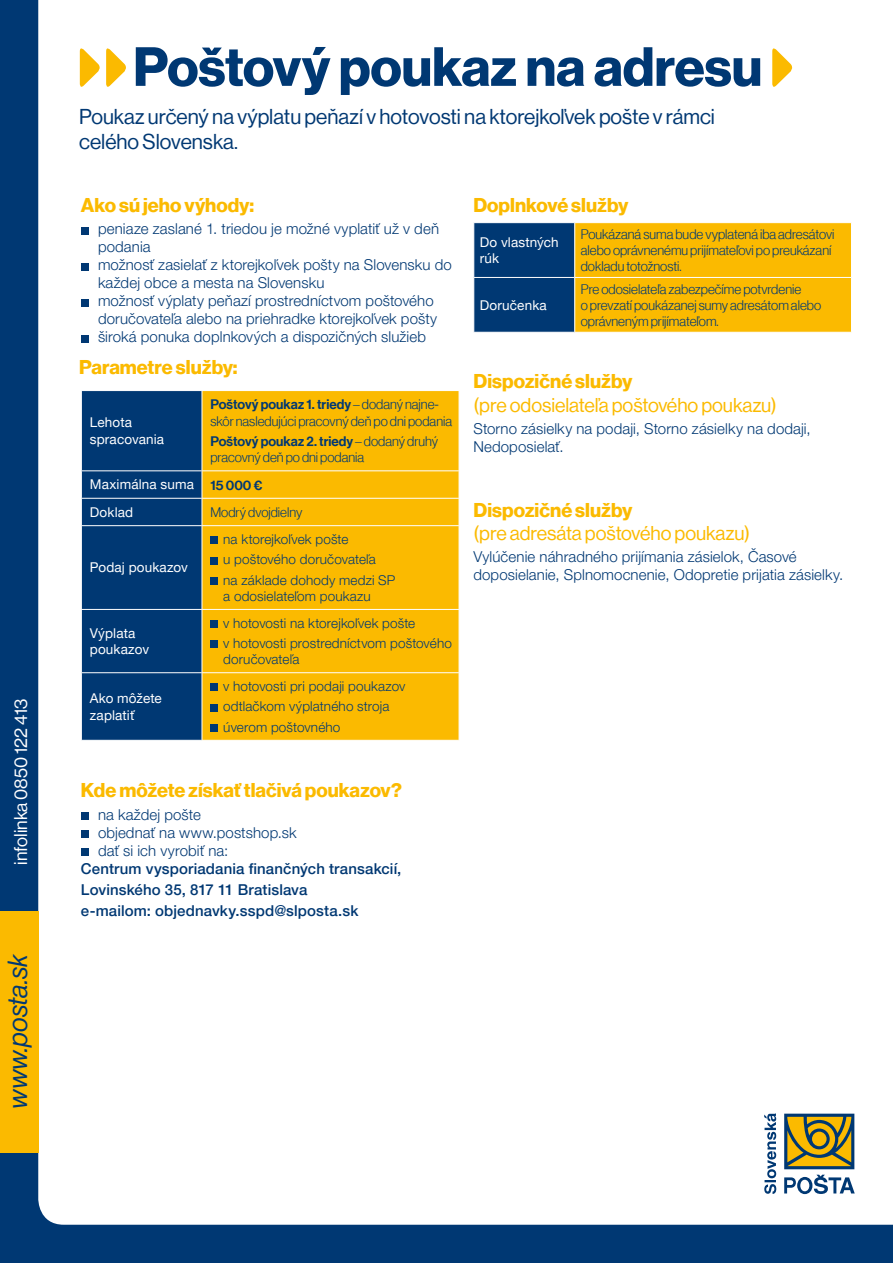
<style>
.page{position:relative;width:893px;height:1263px;background:#003873}
.page>*{position:absolute;margin:0;border:0;box-sizing:border-box;transform-origin:0 0}
.t1{font:54px "N Haas Grotesk DS Pro 75 Bd";letter-spacing:-.005em;color:#003873}
.t2{font:27px "N Haas Grotesk DS Pro 56 It";color:#003873}
.t3{font:21px/25.2px "N Haas Grotesk DS Pro 55 Rg";color:#003873}
.t4{font:19.5px "N Haas Grotesk DS Pro 75 Bd";letter-spacing:.005em;color:#fbba00}
.t5{font:19.5px "N Haas Grotesk DS Pro 55 Rg";letter-spacing:-.005em;color:#fbba00}
.t6{font:18px "N Haas Grotesk DS Pro 55 Rg";color:#fff}
.t7{font:300 15px/18px "Helvetica Neue LTW1 G";letter-spacing:.01em;color:#003873}
.t8{font:500 15px/21.1px "Helvetica Neue LTW1 G";letter-spacing:.01em;color:#003873}
.t9{font:13.5px/16.2px "N Haas Grotesk DS Pro 45 Lt";color:#003873}
.t10{font:300 13.5px/20.4px "Helvetica Neue LTW1 G";letter-spacing:.01em;color:#003873}
.t11{font:13.5px/16.5px "Helvetica Neue LTW1 G";letter-spacing:.01em;color:#fff}
.t12{font:13.5px "N Haas Grotesk DS Pro 65 Md";color:#003873}
.s1{font-family:"N Haas Grotesk DS Pro 45 Lt"}
.s2{font-family:"N Haas Grotesk DS Pro 65 Md";color:#003873}
</style>
<div class="page">
<div style="left:38px;top:0;width:855px;height:1225px;background:#fff"></div>
<svg style="left:764px;top:1113px;width:91px;height:81px"></svg>
<div style="left:0;top:911px;width:38px;height:241px;background:#fbba00"></div>
<div style="left:203px;top:391px;width:256px;height:349px;background:#fbba00"></div>
<hr style="left:81px;top:390px;width:121px;height:1px;background:#fff">
<hr style="left:202px;top:390px;width:257px;height:1px;background:#fff">
<hr style="left:459px;top:391px;width:1px;height:79px;background:#fff">
<hr style="left:202px;top:470px;width:257px;height:1px;background:#fff">
<hr style="left:202px;top:498px;width:257px;height:1px;background:#fff">
<svg style="left:81px;top:391px;width:122px;height:349px"></svg>
<svg style="left:459px;top:471px;width:1px;height:54px"></svg>
<hr style="left:81px;top:525px;width:121px;height:1px;background:#fff">
<hr style="left:81px;top:526px;width:1px;height:83px;background:#fff">
<hr style="left:202px;top:525px;width:257px;height:1px;background:#fff">
<hr style="left:202px;top:526px;width:1px;height:83px;background:#fff">
<hr style="left:459px;top:526px;width:1px;height:83px;background:#fff">
<hr style="left:81px;top:609px;width:121px;height:1px;background:#fff">
<hr style="left:81px;top:610px;width:1px;height:62px;background:#fff">
<hr style="left:202px;top:609px;width:257px;height:1px;background:#fff">
<hr style="left:202px;top:610px;width:1px;height:62px;background:#fff">
<hr style="left:459px;top:610px;width:1px;height:62px;background:#fff">
<hr style="left:81px;top:672px;width:121px;height:1px;background:#fff">
<hr style="left:81px;top:673px;width:1px;height:67px;background:#fff">
<hr style="left:202px;top:672px;width:257px;height:1px;background:#fff">
<hr style="left:202px;top:673px;width:1px;height:67px;background:#fff">
<hr style="left:459px;top:673px;width:1px;height:67px;background:#fff">
<hr style="left:81px;top:740px;width:121px;height:1px;background:#fff">
<hr style="left:202px;top:740px;width:257px;height:1px;background:#fff">
<div style="left:210px;top:537px;width:8px;height:7px;background:#003873"></div>
<div style="left:210px;top:557px;width:8px;height:7px;background:#003873"></div>
<div style="left:210px;top:577px;width:8px;height:8px;background:#003873"></div>
<div style="left:210px;top:620px;width:8px;height:7px;background:#003873"></div>
<div style="left:210px;top:641px;width:8px;height:7px;background:#003873"></div>
<div style="left:210px;top:684px;width:8px;height:7px;background:#003873"></div>
<div style="left:210px;top:704px;width:8px;height:7px;background:#003873"></div>
<div style="left:210px;top:724px;width:8px;height:8px;background:#003873"></div>
<div style="left:81px;top:812px;width:7px;height:7px;background:#003873"></div>
<div style="left:81px;top:830px;width:7px;height:7px;background:#003873"></div>
<div style="left:81px;top:848px;width:7px;height:7px;background:#003873"></div>
<svg style="left:772px;top:46px;width:22px;height:43px"></svg>
<svg style="left:80px;top:46px;width:48px;height:43px;background:#fde08c"></svg>
<svg style="left:474px;top:223px;width:377px;height:109px"></svg>
<hr style="left:473px;top:222px;width:102px;height:1px;background:#fff">
<hr style="left:473px;top:223px;width:1px;height:54px;background:#fff">
<hr style="left:575px;top:222px;width:277px;height:1px;background:#fff">
<hr style="left:574px;top:223px;width:1px;height:54px;background:#fff">
<hr style="left:851px;top:223px;width:1px;height:54px;background:#fff">
<hr style="left:473px;top:277px;width:102px;height:1px;background:#fff">
<hr style="left:473px;top:278px;width:1px;height:54px;background:#fff">
<hr style="left:575px;top:277px;width:277px;height:1px;background:#fff">
<hr style="left:574px;top:278px;width:1px;height:54px;background:#fff">
<hr style="left:851px;top:278px;width:1px;height:54px;background:#fff">
<hr style="left:473px;top:332px;width:102px;height:1px;background:#fff">
<hr style="left:575px;top:332px;width:277px;height:1px;background:#fff">
<div style="left:81px;top:227px;width:7px;height:7px;background:#003873"></div>
<div style="left:81px;top:263px;width:7px;height:7px;background:#003873"></div>
<div style="left:81px;top:299px;width:7px;height:7px;background:#003873"></div>
<div style="left:81px;top:335px;width:7px;height:7px;background:#003873"></div>
<p class="t6" style="left:11px;top:864px;width:167px;rotate:-90deg">infolinka 0850 122 413</p>
<h2 class="t2" style="left:2px;top:1109px;width:157px;rotate:-90deg">www.posta.sk</h2>
<h1 class="t1" style="left:133px;top:35px;width:631px">Poštový poukaz na adresu</h1>
<h3 class="t3" style="left:79px;top:104px;width:637px">Poukaz určený na výplatu peňazí v hotovosti na ktorejkoľvek pošte v rámci celého Slovenska.</h3>
<h3 class="t4" style="left:81px;top:194px;width:175px">Ako sú jeho výhody:</h3>
<p class="t7" style="left:98px;top:220px;width:355px">peniaze zaslané 1. triedou je možné vyplatiť už v deň podania<br>možnosť zasielať z ktorejkoľvek pošty na Slovensku do každej obce a mesta na Slovensku<br>možnosť výplaty peňazí prostredníctvom poštového doručovateľa alebo na priehradke ktorejkoľvek pošty široká ponuka doplnkových a dispozičných služieb</p>
<h3 class="t4" style="left:79px;top:356px;width:160px">Parametre služby:</h3>
<p class="t12" style="left:210px;top:397px;width:230px">Poštový poukaz 1. triedy <span class="s1">– dodaný najne-</span></p>
<p class="t9" style="left:210px;top:413px;width:243px">skôr nasledujúci pracovný deň po dni podania</p>
<p class="t12" style="left:210px;top:434px;width:229px">Poštový poukaz 2. triedy <span class="s1">– dodaný druhý</span></p>
<p class="t9" style="left:210px;top:449px;width:155px">pracovný deň po dni podania</p>
<p class="t11" style="left:90px;top:471px;width:174px;line-height:27.5px">Maximálna suma <span class="s2">15 000 €<br></span>Doklad</p>
<p class="t11" style="left:90px;top:414px;width:76px">Lehota spracovania</p>
<p class="t9" style="left:210px;top:504px;width:93px">Modrý dvojdielny</p>
<p class="t11" style="left:90px;top:559px;width:100px">Podaj poukazov</p>
<p class="t10" style="left:223px;top:529px;width:174px">na ktorejkoľvek pošte<br>u poštového doručovateľa<br>na základe dohody medzi SP</p>
<p class="t10" style="left:223px;top:586px;width:149px">a odosielateľom poukazu</p>
<p class="t11" style="left:90px;top:624px;width:61px">Výplata poukazov</p>
<p class="t10" style="left:223px;top:612px;width:230px">v hotovosti na ktorejkoľvek pošte<br>v hotovosti prostredníctvom poštového</p>
<p class="t10" style="left:223px;top:649px;width:78px">doručovateľa</p>
<p class="t11" style="left:90px;top:690px;width:73px">Ako môžete zaplatiť</p>
<p class="t10" style="left:223px;top:676px;width:184px">v hotovosti pri podaji poukazov odtlačkom výplatného stroja úverom poštovného</p>
<h3 class="t4" style="left:81px;top:779px;width:322px">Kde môžete získať tlačivá poukazov?</h3>
<p class="t7" style="left:98px;top:805px;width:200px">na každej pošte<br>objednať na www.postshop.sk dať si ich vyrobiť na:</p>
<p class="t8" style="left:81px;top:858px;width:322px">Centrum vysporiadania finančných transakcií,<br>Lovinského 35, 817 11 Bratislava<br>e-mailom: objednavky.sspd@slposta.sk</p>
<h3 class="t4" style="left:473px;top:194px;width:157px">Doplnkové služby</h3>
<p class="t11" style="left:480px;top:233px;width:80px">Do vlastných rúk</p>
<p class="t9" style="left:581px;top:226px;width:255px">Poukázaná suma bude vyplatená iba adresátovi alebo oprávnenému prijímateľovi po preukázaní dokladu totožnosti.</p>
<p class="t11" style="left:480px;top:296px;width:68px">Doručenka</p>
<p class="t9" style="left:581px;top:281px;width:242px">Pre odosielateľa zabezpečíme potvrdenie<br>o prevzatí poukázanej sumy adresátom alebo oprávneným prijímateľom.</p>
<h3 class="t4" style="left:473px;top:370px;width:161px">Dispozičné služby</h3>
<h3 class="t5" style="left:473px;top:394px;width:305px">(pre odosielateľa poštového poukazu)</h3>
<p class="t7" style="left:473px;top:419px;width:339px">Storno zásielky na podaji, Storno zásielky na dodaji,<br>Nedoposielať.</p>
<h3 class="t4" style="left:473px;top:498px;width:161px">Dispozičné služby</h3>
<h3 class="t5" style="left:473px;top:522px;width:278px">(pre adresáta poštového poukazu)</h3>
<p class="t7" style="left:473px;top:548px;width:371px">Vylúčenie náhradného prijímania zásielok, Časové doposielanie, Splnomocnenie, Odopretie prijatia zásielky.</p>
</div>
